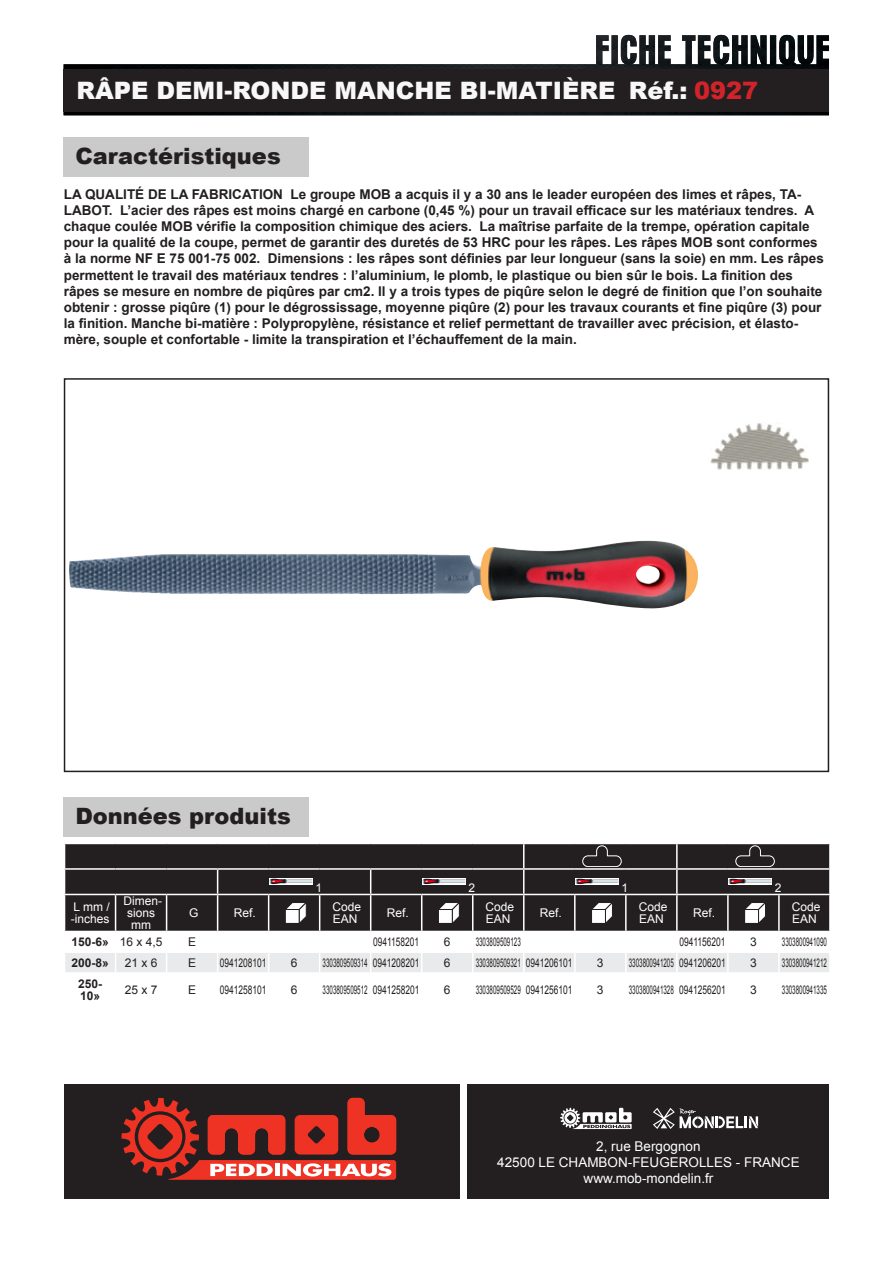
<style>
.page{position:relative;width:893px;height:1263px;background:#fff}
.page>*{position:absolute;margin:0;border:0;box-sizing:border-box;transform-origin:0 0}
.t1{font:900 24px "Arial";color:#f8f8f9}
.t2{font:900 22.5px "Arial";color:#231f20}
.t3{font:700 13.5px/16.2px "Arial";color:#231f20}
.t4{font:13.5px/16.4px "Arial";color:#fff;text-align:center}
.t5{font:12px "Arial";color:#231f20;scale:.52 1}
.t6{font:12px/12px "Arial";color:#fff}
.t7{font:12px "Arial";color:#231f20;scale:.7 1}
.t8{font:700 12px/12px "Arial";color:#231f20}
.t9{font:12px "Arial";color:#231f20}
.s1{color:#d2232a}
.s2{font-weight:400}
</style>
<div class="page">
<img style="left:64px;top:35px;width:765px;height:80px">
<div style="left:64px;top:1084px;width:395px;height:115px;background:#231f20"></div>
<div style="left:468px;top:1084px;width:361px;height:115px;background:#231f20"></div>
<svg style="left:560px;top:1108px;width:72px;height:21px"></svg>
<svg style="left:653px;top:1108px;width:105px;height:21px"></svg>
<div style="left:64px;top:69px;width:765px;height:43px;background:#231f20"></div>
<div style="left:64px;top:137px;width:245px;height:40px;background:#cacacb"></div>
<div style="left:64px;top:378px;width:765px;height:394px;border:2px solid #231f20"></div>
<div style="left:64px;top:797px;width:245px;height:40px;background:#cacacb"></div>
<div style="left:65px;top:844px;width:764px;height:87px;background:#231f20"></div>
<div style="left:65px;top:953px;width:764px;height:19px;background:#e9eaeb"></div>
<hr style="left:676px;top:844px;width:2px;height:24px;background:#fff">
<hr style="left:64px;top:868px;width:52px;height:2px;background:#fff">
<hr style="left:116px;top:868px;width:51px;height:2px;background:#fff">
<hr style="left:167px;top:868px;width:51px;height:2px;background:#fff">
<hr style="left:218px;top:868px;width:51px;height:2px;background:#fff">
<svg style="left:217px;top:870px;width:1px;height:24px"></svg>
<hr style="left:269px;top:868px;width:51px;height:2px;background:#fff">
<hr style="left:320px;top:868px;width:51px;height:2px;background:#fff">
<hr style="left:371px;top:868px;width:51px;height:2px;background:#fff">
<svg style="left:370px;top:870px;width:1px;height:24px"></svg>
<hr style="left:422px;top:868px;width:51px;height:2px;background:#fff">
<hr style="left:473px;top:868px;width:51px;height:2px;background:#fff">
<hr style="left:524px;top:868px;width:51px;height:2px;background:#fff">
<svg style="left:523px;top:844px;width:1px;height:50px"></svg>
<hr style="left:575px;top:868px;width:51px;height:2px;background:#fff">
<hr style="left:626px;top:868px;width:51px;height:2px;background:#fff">
<hr style="left:677px;top:868px;width:51px;height:2px;background:#fff">
<hr style="left:676px;top:870px;width:2px;height:24px;background:#fff">
<hr style="left:728px;top:868px;width:51px;height:2px;background:#fff">
<hr style="left:779px;top:868px;width:52px;height:2px;background:#fff">
<hr style="left:64px;top:894px;width:52px;height:1px;background:#fff">
<hr style="left:116px;top:894px;width:51px;height:1px;background:#fff">
<hr style="left:115px;top:895px;width:1px;height:36px;background:#fff">
<hr style="left:167px;top:894px;width:51px;height:1px;background:#fff">
<hr style="left:166px;top:895px;width:1px;height:36px;background:#fff">
<hr style="left:218px;top:894px;width:51px;height:1px;background:#fff">
<hr style="left:217px;top:895px;width:1px;height:36px;background:#fff">
<hr style="left:269px;top:894px;width:51px;height:1px;background:#fff">
<hr style="left:268px;top:895px;width:1px;height:36px;background:#fff">
<hr style="left:320px;top:894px;width:51px;height:1px;background:#fff">
<hr style="left:319px;top:895px;width:1px;height:36px;background:#fff">
<hr style="left:371px;top:894px;width:51px;height:1px;background:#fff">
<hr style="left:370px;top:895px;width:1px;height:36px;background:#fff">
<hr style="left:422px;top:894px;width:51px;height:1px;background:#fff">
<hr style="left:421px;top:895px;width:1px;height:36px;background:#fff">
<hr style="left:473px;top:894px;width:51px;height:1px;background:#fff">
<hr style="left:472px;top:895px;width:1px;height:36px;background:#fff">
<hr style="left:524px;top:894px;width:51px;height:1px;background:#fff">
<hr style="left:523px;top:895px;width:1px;height:36px;background:#fff">
<hr style="left:575px;top:894px;width:51px;height:1px;background:#fff">
<hr style="left:574px;top:895px;width:2px;height:36px;background:#fff">
<hr style="left:626px;top:894px;width:51px;height:1px;background:#fff">
<hr style="left:625px;top:895px;width:2px;height:36px;background:#fff">
<hr style="left:677px;top:894px;width:51px;height:1px;background:#fff">
<hr style="left:676px;top:895px;width:2px;height:36px;background:#fff">
<hr style="left:728px;top:894px;width:51px;height:1px;background:#fff">
<hr style="left:727px;top:895px;width:2px;height:36px;background:#fff">
<hr style="left:779px;top:894px;width:52px;height:1px;background:#fff">
<hr style="left:778px;top:895px;width:2px;height:36px;background:#fff">
<svg style="left:582px;top:845px;width:39px;height:22px"></svg>
<svg style="left:735px;top:845px;width:40px;height:22px"></svg>
<img style="left:270px;top:878px;width:42px;height:7px">
<img style="left:423px;top:878px;width:42px;height:7px">
<img style="left:576px;top:878px;width:42px;height:7px">
<img style="left:729px;top:878px;width:42px;height:7px">
<svg style="left:285px;top:902px;width:21px;height:21px"></svg>
<svg style="left:438px;top:902px;width:22px;height:21px"></svg>
<svg style="left:591px;top:902px;width:22px;height:21px"></svg>
<svg style="left:744px;top:902px;width:22px;height:21px"></svg>
<img style="left:69px;top:541px;width:630px;height:68px">
<img style="left:710px;top:423px;width:99px;height:47px">
<svg style="left:121px;top:1098px;width:275px;height:82px"></svg>
<h1 class="t1" style="left:76px;top:73px;width:683px">RÂPE DEMI-RONDE MANCHE BI-MATIÈRE Réf.: <span class="s1">0927</span></h1>
<h2 class="t2" style="left:75px;top:140px;width:207px">Caractéristiques</h2>
<p class="t3" style="left:64px;top:186px;width:762px">LA QUALITÉ DE LA FABRICATION Le groupe MOB a acquis il y a 30 ans le leader européen des limes et râpes, TA-LABOT. L’acier des râpes est moins chargé en carbone (0,45 %) pour un travail efficace sur les matériaux tendres. A chaque coulée MOB vérifie la composition chimique des aciers. La maîtrise parfaite de la trempe, opération capitale pour la qualité de la coupe, permet de garantir des duretés de 53 HRC pour les râpes. Les râpes MOB sont conformes à la norme NF E 75 001-75 002. Dimensions : les râpes sont définies par leur longueur (sans la soie) en mm. Les râpes permettent le travail des matériaux tendres : l’aluminium, le plomb, le plastique ou bien sûr le bois. La finition des râpes se mesure en nombre de piqûres par cm2. Il y a trois types de piqûre selon le degré de finition que l’on souhaite obtenir : grosse piqûre (1) pour le dégrossissage, moyenne piqûre (2) pour les travaux courants et fine piqûre (3) pour la finition. Manche bi-matière : Polypropylène, résistance et relief permettant de travailler avec précision, et élasto&shy;mère, souple et confortable - limite la transpiration et l’échauffement de la main.</p>
<h2 class="t2" style="left:75px;top:800px;width:217px">Données produits</h2>
<p class="t6" style="left:315px;top:882px;width:8px">1</p>
<p class="t6" style="left:468px;top:882px;width:8px">2</p>
<p class="t6" style="left:622px;top:882px;width:8px">1</p>
<p class="t6" style="left:775px;top:882px;width:8px">2</p>
<p class="t6" style="left:71px;top:901px;width:41px">L mm / -inches</p>
<p class="t6" style="left:123px;top:895px;width:40px;text-align:center">Dimen&shy;sions mm</p>
<p class="t6" style="left:189px;top:907px;width:11px">G</p>
<p class="t6" style="left:234px;top:907px;width:24px">Ref.</p>
<p class="t6" style="left:332px;top:901px;width:30px">Code<br>EAN</p>
<p class="t6" style="left:387px;top:907px;width:24px">Ref.</p>
<p class="t6" style="left:486px;top:901px;width:30px">Code<br>EAN</p>
<p class="t6" style="left:540px;top:907px;width:24px">Ref.</p>
<p class="t6" style="left:639px;top:901px;width:30px">Code<br>EAN</p>
<p class="t6" style="left:693px;top:907px;width:24px">Ref.</p>
<p class="t6" style="left:792px;top:901px;width:30px">Code<br>EAN</p>
<p class="t8" style="left:71px;top:936px;width:93px">150-6» <span class="s2">16 x 4,5</span></p>
<p class="t9" style="left:188px;top:934px;width:10px">E</p>
<p class="t7" style="left:373px;top:934px;width:67px">0941158201</p>
<p class="t9" style="left:444px;top:934px;width:8px">6</p>
<p class="t5" style="left:476px;top:934px;width:88px">3303809509123</p>
<p class="t7" style="left:679px;top:934px;width:67px">0941156201</p>
<p class="t9" style="left:750px;top:934px;width:8px">3</p>
<p class="t5" style="left:782px;top:934px;width:88px">3303800941090</p>
<p class="t8" style="left:71px;top:957px;width:39px">200-8»</p>
<p class="t9" style="left:125px;top:955px;width:34px">21 x 6</p>
<p class="t9" style="left:188px;top:955px;width:10px">E</p>
<p class="t7" style="left:220px;top:955px;width:68px">0941208101</p>
<p class="t9" style="left:291px;top:955px;width:8px">6</p>
<p class="t5" style="left:323px;top:955px;width:188px">3303809509314 0941208201</p>
<p class="t9" style="left:444px;top:955px;width:8px">6</p>
<p class="t5" style="left:476px;top:955px;width:188px">3303809509321 0941206101</p>
<p class="t9" style="left:597px;top:955px;width:8px">3</p>
<p class="t5" style="left:629px;top:955px;width:188px">3303800941205 0941206201</p>
<p class="t9" style="left:750px;top:955px;width:8px">3</p>
<p class="t5" style="left:782px;top:955px;width:88px">3303800941212</p>
<p class="t8" style="left:78px;top:978px;width:26px">250-<br>10»</p>
<p class="t9" style="left:125px;top:981px;width:34px">25 x 7</p>
<p class="t9" style="left:188px;top:981px;width:10px">E</p>
<p class="t7" style="left:220px;top:981px;width:68px">0941258101</p>
<p class="t9" style="left:291px;top:981px;width:8px">6</p>
<p class="t5" style="left:323px;top:981px;width:188px">3303809509512 0941258201</p>
<p class="t9" style="left:444px;top:981px;width:8px">6</p>
<p class="t5" style="left:476px;top:981px;width:188px">3303809509529 0941256101</p>
<p class="t9" style="left:597px;top:981px;width:8px">3</p>
<p class="t5" style="left:629px;top:981px;width:188px">3303800941328 0941256201</p>
<p class="t9" style="left:750px;top:981px;width:8px">3</p>
<p class="t5" style="left:782px;top:981px;width:88px">3303800941335</p>
<p class="t4" style="left:497px;top:1138px;width:304px">2, rue Bergognon<br>42500 LE CHAMBON-FEUGEROLLES - FRANCE www.mob-mondelin.fr</p>
</div>
